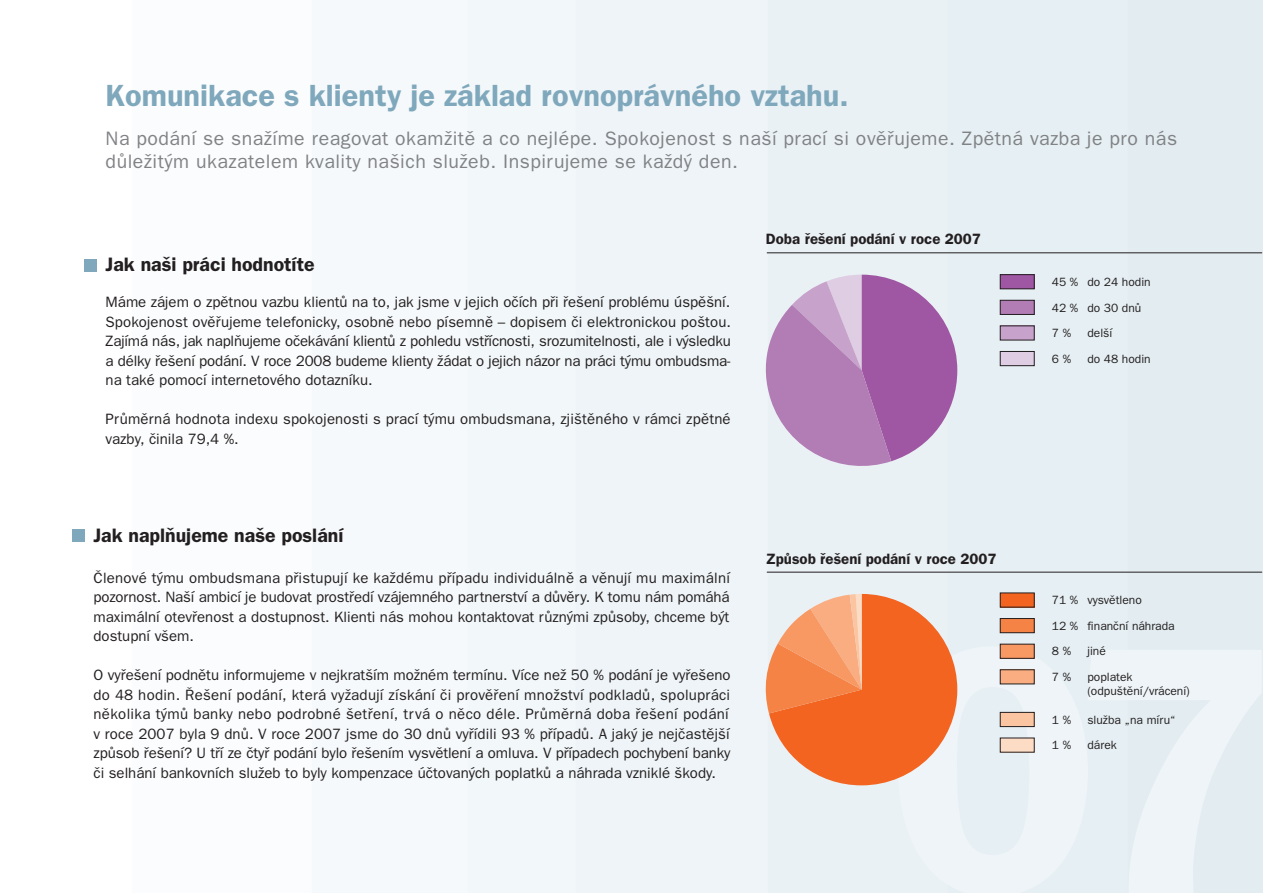
<style>
.page{position:relative;width:1263px;height:893px;background:#fff}
.page>*{position:absolute;margin:0;border:0;box-sizing:border-box;transform-origin:0 0}
.t1{font:600 30.75px "Franklin Gothic CE";color:#7fa8bc}
.t2{font:19.5px/23.2px "Franklin Gothic CE";letter-spacing:.025em;color:#808285}
.t3{font:600 19.5px "Franklin Gothic CE";color:#231f20}
.t4{font:15px/19.5px "Franklin Gothic CE";color:#231f20;text-align:justify}
.t5{font:600 15px "Franklin Gothic CE";color:#231f20}
.t6{font:12px/25.7px "Franklin Gothic CE";color:#231f20}
</style>
<div class="page">
<div style="left:84px;top:259px;width:13px;height:12px;background:#7fa8bc"></div>
<div style="left:72px;top:529px;width:13px;height:13px;background:#7fa8bc"></div>
<svg style="left:760px;top:274px;width:6px;height:203px"></svg>
<svg style="left:763px;top:594px;width:194px;height:191px;background:#eead8e"></svg>
<svg style="left:766px;top:252px;width:496px;height:501px;background:#dfd0d3"></svg>
<h1 class="t1" style="left:106px;top:84px;width:745px">Komunikace s klienty je základ rovnoprávného vztahu.</h1>
<h2 class="t2" style="left:106px;top:128px;width:1073px">Na podání se snažíme reagovat okamžitě a co nejlépe. Spokojenost s naší prací si ověřujeme. Zpětná vazba je pro nás důležitým ukazatelem kvality našich služeb. Inspirujeme se každý den.</h2>
<h2 class="t3" style="left:106px;top:257px;width:211px">Jak naši práci hodnotíte</h2>
<p class="t4" style="left:106px;top:293px;width:627px">Máme zájem o zpětnou vazbu klientů na to, jak jsme v jejich očích při řešení problému úspěšní.<br>Spokojenost ověřujeme telefonicky, osobně nebo písemně – dopisem či elektronickou poštou.<br>Zajímá nás, jak naplňujeme očekávání klientů z pohledu vstřícnosti, srozumitelnosti, ale i výsledku a délky řešení podání. V roce 2008 budeme klienty žádat o jejich názor na práci týmu ombudsma&shy;na také pomocí internetového dotazníku.</p>
<p class="t4" style="left:106px;top:410px;width:627px">Průměrná hodnota indexu spokojenosti s prací týmu ombudsmana, zjištěného v rámci zpětné vazby, činila 79,4 %.</p>
<h2 class="t3" style="left:94px;top:528px;width:251px">Jak naplňujeme naše poslání</h2>
<p class="t4" style="left:94px;top:569px;width:638px">Členové týmu ombudsmana přistupují ke každému případu individuálně a věnují mu maximální pozornost. Naší ambicí je budovat prostředí vzájemného partnerství a důvěry. K tomu nám pomáhá maximální otevřenost a dostupnost. Klienti nás mohou kontaktovat různými způsoby, chceme být dostupní všem.</p>
<p class="t4" style="left:94px;top:666px;width:639px;text-align:left">O vyřešení podnětu informujeme v nejkratším možném termínu. Více než 50 % podání je vyřešeno do 48 hodin. Řešení podání, která vyžadují získání či prověření množství podkladů, spolupráci několika týmů banky nebo podrobné šetření, trvá o něco déle. Průměrná doba řešení podání v roce 2007 byla 9 dnů. V roce 2007 jsme do 30 dnů vyřídili 93 % případů. A jaký je nejčastější způsob řešení? U tří ze čtyř podání bylo řešením vysvětlení a omluva. V případech pochybení banky či selhání bankovních služeb to byly kompenzace účtovaných poplatků a náhrada vzniklé škody.</p>
<p class="t5" style="left:766px;top:233px;width:216px">Doba řešení podání v roce 2007</p>
<p class="t5" style="left:766px;top:553px;width:232px">Způsob řešení podání v roce 2007</p>
<p class="t6" style="left:1052px;top:270px;width:100px">45 % do 24 hodin<br>42 % do 30 dnů<br>7 %</p>
<p class="t6" style="left:1087px;top:321px;width:26px">delší</p>
<p class="t6" style="left:1052px;top:347px;width:21px">6 %</p>
<p class="t6" style="left:1087px;top:347px;width:65px">do 48 hodin</p>
<p class="t6" style="left:1052px;top:588px;width:124px">71 % vysvětleno<br>12 % finanční náhrada<br>8 %</p>
<p class="t6" style="left:1087px;top:639px;width:20px">jiné</p>
<p class="t6" style="left:1052px;top:665px;width:21px">7 %</p>
<p class="t6" style="left:1087px;top:670px;width:104px;line-height:14.2px">poplatek (odpuštění/vrácení)</p>
<p class="t6" style="left:1052px;top:707px;width:21px">1 %</p>
<p class="t6" style="left:1087px;top:707px;width:90px">služba „na míru“</p>
<p class="t6" style="left:1052px;top:733px;width:21px">1 %</p>
<p class="t6" style="left:1087px;top:733px;width:31px">dárek</p>
</div>
